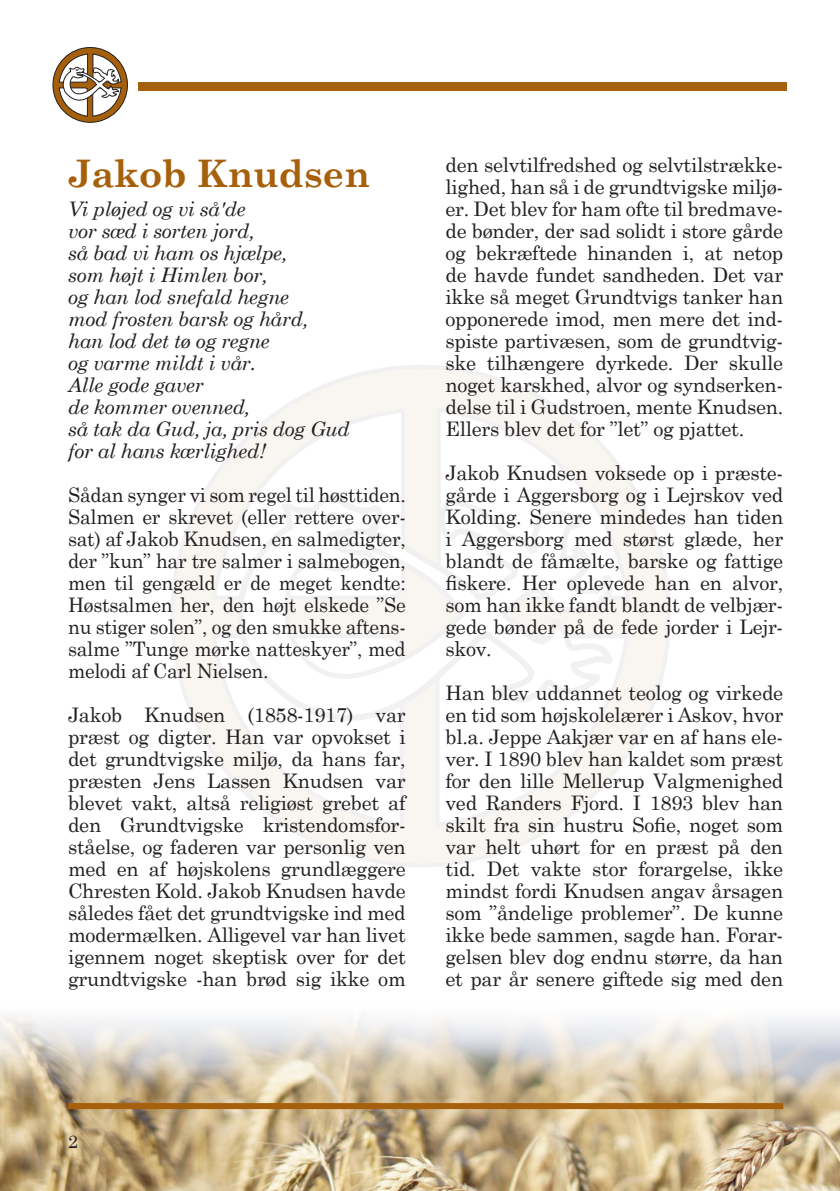
<style>
.page{position:relative;width:840px;height:1191px;background:#fff}
.page>*{position:absolute;margin:0;border:0;box-sizing:border-box;transform-origin:0 0}
.t1{font:700 38px "Century Schoolbook";letter-spacing:-.01em;color:#a6600b}
.t2{font:20px/22px "Century Schoolbook";letter-spacing:-.015em;color:#231f20;text-align:justify}
.t3{font:italic 20px "Century Schoolbook";letter-spacing:-.015em;color:#231f20}
.Normal{font:18px "Century Schoolbook";color:#231f20}
</style>
<div class="page">
<img style="left:0;top:1014px;width:839px;height:177px">
<div style="left:172px;top:367px;width:496px;height:498px;background:#f9f5f0;border-radius:50%"></div>
<svg style="left:209px;top:406px;width:422px;height:423px"></svg>
<div style="left:53px;top:48px;width:74px;height:74px;background:#a6600b;border-radius:50%"></div>
<div style="left:53px;top:47px;width:75px;height:76px;border:1px solid #231f20;border-radius:50%"></div>
<svg style="left:58px;top:53px;width:64px;height:64px"></svg>
<div style="left:139px;top:82px;width:647px;height:8px;background:#a6600b"></div>
<div style="left:68px;top:1103px;width:714px;height:6px;background:#a6600b"></div>
<p class="t1" style="left:67px;top:150px;width:304px">Jakob Knudsen</p>
<p class="t3" style="left:68px;top:197px;width:179px">Vi pløjed og vi så'de</p>
<p class="t3" style="left:68px;top:219px;width:188px">vor sæd i sorten jord,</p>
<p class="t3" style="left:68px;top:241px;width:221px">så bad vi ham os hjælpe,</p>
<p class="t3" style="left:68px;top:263px;width:201px">som højt i Himlen bor,</p>
<p class="t3" style="left:68px;top:285px;width:222px">og han lod snefald hegne</p>
<p class="t3" style="left:68px;top:307px;width:241px">mod frosten barsk og hård,</p>
<p class="t3" style="left:68px;top:329px;width:203px">han lod det tø og regne</p>
<p class="t3" style="left:68px;top:351px;width:189px">og varme mildt i vår.</p>
<p class="t3" style="left:68px;top:373px;width:137px">Alle gode gaver</p>
<p class="t3" style="left:68px;top:395px;width:183px">de kommer ovenned,</p>
<p class="t3" style="left:68px;top:417px;width:283px">så tak da Gud, ja, pris dog Gud</p>
<p class="t3" style="left:68px;top:439px;width:199px">for al hans kærlighed!</p>
<p class="t2" style="left:68px;top:483px;width:339px">Sådan synger vi som regel til høsttiden.<br>Salmen er skrevet (eller rettere over&shy;sat) af Jakob Knudsen, en salmedigter, der ”kun” har tre salmer i salmebogen, men til gengæld er de meget kendte:<br>Høstsalmen her, den højt elskede ”Se nu stiger solen”, og den smukke aftens&shy;salme ”Tunge mørke natteskyer”, med melodi af Carl Nielsen.</p>
<p class="t2" style="left:68px;top:703px;width:339px">Jakob Knudsen (1858-1917) var præst og digter. Han var opvokset i det grundtvigske miljø, da hans far, præsten Jens Lassen Knudsen var blevet vakt, altså religiøst grebet af den Grundtvigske kristendomsfor&shy;ståelse, og faderen var personlig ven med en af højskolens grundlæggere Chresten Kold. Jakob Knudsen havde således fået det grundtvigske ind med modermælken. Alligevel var han livet igennem noget skeptisk over for det grundtvigske -han brød sig ikke om</p>
<p class="t2" style="left:445px;top:153px;width:339px">den selvtilfredshed og selvtilstrække&shy;lighed, han så i de grundtvigske miljø&shy;er. Det blev for ham ofte til bredmave&shy;de bønder, der sad solidt i store gårde og bekræftede hinanden i, at netop de havde fundet sandheden. Det var ikke så meget Grundtvigs tanker han opponerede imod, men mere det ind&shy;spiste partivæsen, som de grundtvig&shy;ske tilhængere dyrkede. Der skulle noget karskhed, alvor og syndserken&shy;delse til i Gudstroen, mente Knudsen.<br>Ellers blev det for ”let” og pjattet.</p>
<p class="t2" style="left:445px;top:461px;width:339px">Jakob Knudsen voksede op i præste&shy;gårde i Aggersborg og i Lejrskov ved Kolding. Senere mindedes han tiden i Aggersborg med størst glæde, her blandt de fåmælte, barske og fattige fiskere. Her oplevede han en alvor, som han ikke fandt blandt de velbjær&shy;gede bønder på de fede jorder i Lejr&shy;skov.</p>
<p class="t2" style="left:445px;top:681px;width:339px">Han blev uddannet teolog og virkede en tid som højskolelærer i Askov, hvor bl.a. Jeppe Aakjær var en af hans ele&shy;ver. I 1890 blev han kaldet som præst for den lille Mellerup Valgmenighed ved Randers Fjord. I 1893 blev han skilt fra sin hustru Sofie, noget som var helt uhørt for en præst på den tid. Det vakte stor forargelse, ikke mindst fordi Knudsen angav årsagen som ”åndelige problemer”. De kunne ikke bede sammen, sagde han. Forar&shy;gelsen blev dog endnu større, da han et par år senere giftede sig med den</p>
<p class="Normal" style="left:68px;top:1129px;width:12px">2</p>
</div>
